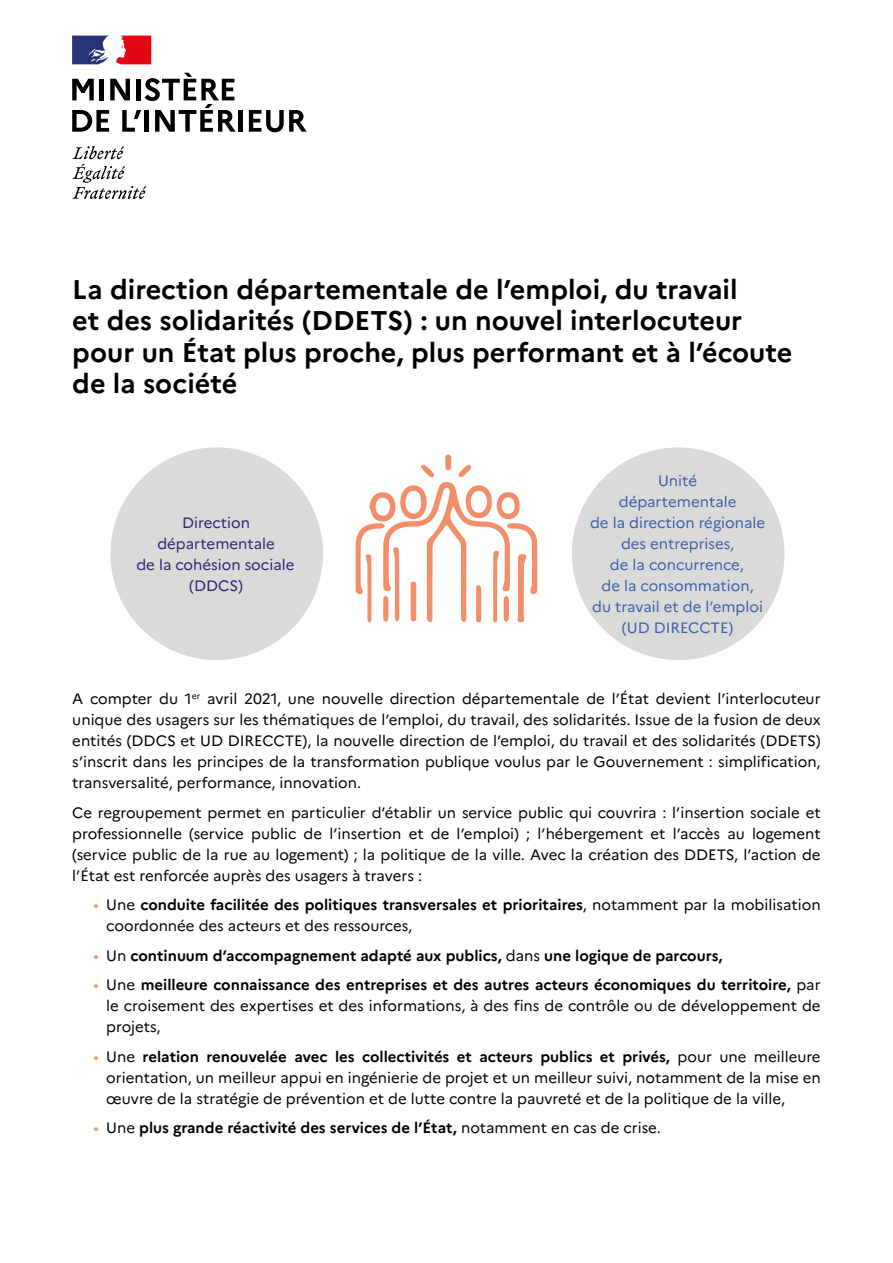
<style>
.page{position:relative;width:893px;height:1263px;background:#fff}
.page>*{position:absolute;margin:0;border:0;box-sizing:border-box;transform-origin:0 0}
.t1{font:700 27px/31.5px "Marianne";color:#000}
.t2{font:15px/21px "Marianne";color:#000;text-align:justify}
.t3{font:700 15px "Marianne";color:#000}
.t4{font:15px/21px "Marianne";color:#3b5fa9;text-align:center}
.t5{font:15px/21px "Marianne";color:#292574;text-align:center}
.s1{color:#f28f6a}
.s2{font-weight:700}
.s3{font-weight:400;color:#f28f6a}
.s4{font-weight:400}
</style>
<div class="page">
<svg style="left:72px;top:73px;width:164px;height:59px"></svg>
<div style="left:238px;top:110px;width:5px;height:22px;background:#000"></div>
<svg style="left:249px;top:110px;width:58px;height:22px"></svg>
<svg style="left:72px;top:146px;width:74px;height:53px"></svg>
<svg style="left:72px;top:36px;width:36px;height:28px"></svg>
<svg style="left:116px;top:36px;width:35px;height:28px"></svg>
<div style="left:110px;top:447px;width:213px;height:213px;background:#dadada;border-radius:50%"></div>
<div style="left:572px;top:447px;width:212px;height:213px;background:#dadada;border-radius:50%"></div>
<svg style="left:356px;top:454px;width:181px;height:168px"></svg>
<h1 class="t1" style="left:72px;top:273px;width:722px">La direction départementale de l’emploi, du travail<br>et des solidarités (DDETS) : un nouvel interlocuteur pour un État plus proche, plus performant et à l’écoute de la société</h1>
<p class="t5" style="left:136px;top:512px;width:160px">Direction départementale<br>de la cohésion sociale (DDCS)</p>
<p class="t4" style="left:590px;top:470px;width:177px">Unité<br>départementale<br>de la direction régionale des entreprises,<br>de la concurrence,<br>de la consommation,<br>du travail et de l’emploi (UD DIRECCTE)</p>
<p class="t2" style="left:72px;top:688px;width:750px">A compter du 1<sup>er</sup> avril 2021, une nouvelle direction départementale de l’État devient l’interlocuteur unique des usagers sur les thématiques de l’emploi, du travail, des solidarités. Issue de la fusion de deux entités (DDCS et UD DIRECCTE), la nouvelle direction de l’emploi, du travail et des solidarités (DDETS) s’inscrit dans les principes de la transformation publique voulus par le Gouvernement : simplification, transversalité, performance, innovation.</p>
<p class="t2" style="left:72px;top:802px;width:750px">Ce regroupement permet en particulier d’établir un service public qui couvrira : l’insertion sociale et professionnelle (service public de l’insertion et de l’emploi) ; l’hébergement et l’accès au logement (service public de la rue au logement) ; la politique de la ville. Avec la création des DDETS, l’action de l’État est renforcée auprès des usagers à travers :</p>
<p class="t2" style="left:106px;top:894px;width:716px;text-indent:-13px"><span class="s1">•</span> Une <span class="s2">conduite facilitée des politiques transversales et prioritaires</span>, notamment par la mobilisation coordonnée des acteurs et des ressources,</p>
<p class="t3" style="left:94px;top:946px;width:631px"><span class="s3">•</span> <span class="s4">Un</span> continuum d’accompagnement adapté aux publics, <span class="s4">dans</span> une logique de parcours,</p>
<p class="t2" style="left:106px;top:974px;width:716px;text-indent:-13px"><span class="s1">•</span> Une <span class="s2">meilleure connaissance des entreprises et des autres acteurs économiques du territoire,</span> par le croisement des expertises et des informations, à des fins de contrôle ou de développement de projets,</p>
<p class="t2" style="left:106px;top:1046px;width:716px;text-indent:-13px"><span class="s1">•</span> Une <span class="s2">relation renouvelée avec les collectivités et acteurs publics et privés,</span> pour une meilleure orientation, un meilleur appui en ingénierie de projet et un meilleur suivi, notamment de la mise en œuvre de la stratégie de prévention et de lutte contre la pauvreté et de la politique de la ville,</p>
<p class="t3" style="left:94px;top:1119px;width:569px"><span class="s3">•</span> <span class="s4">Une</span> plus grande réactivité des services de l’État, <span class="s4">notamment en cas de crise.</span></p>
</div>
